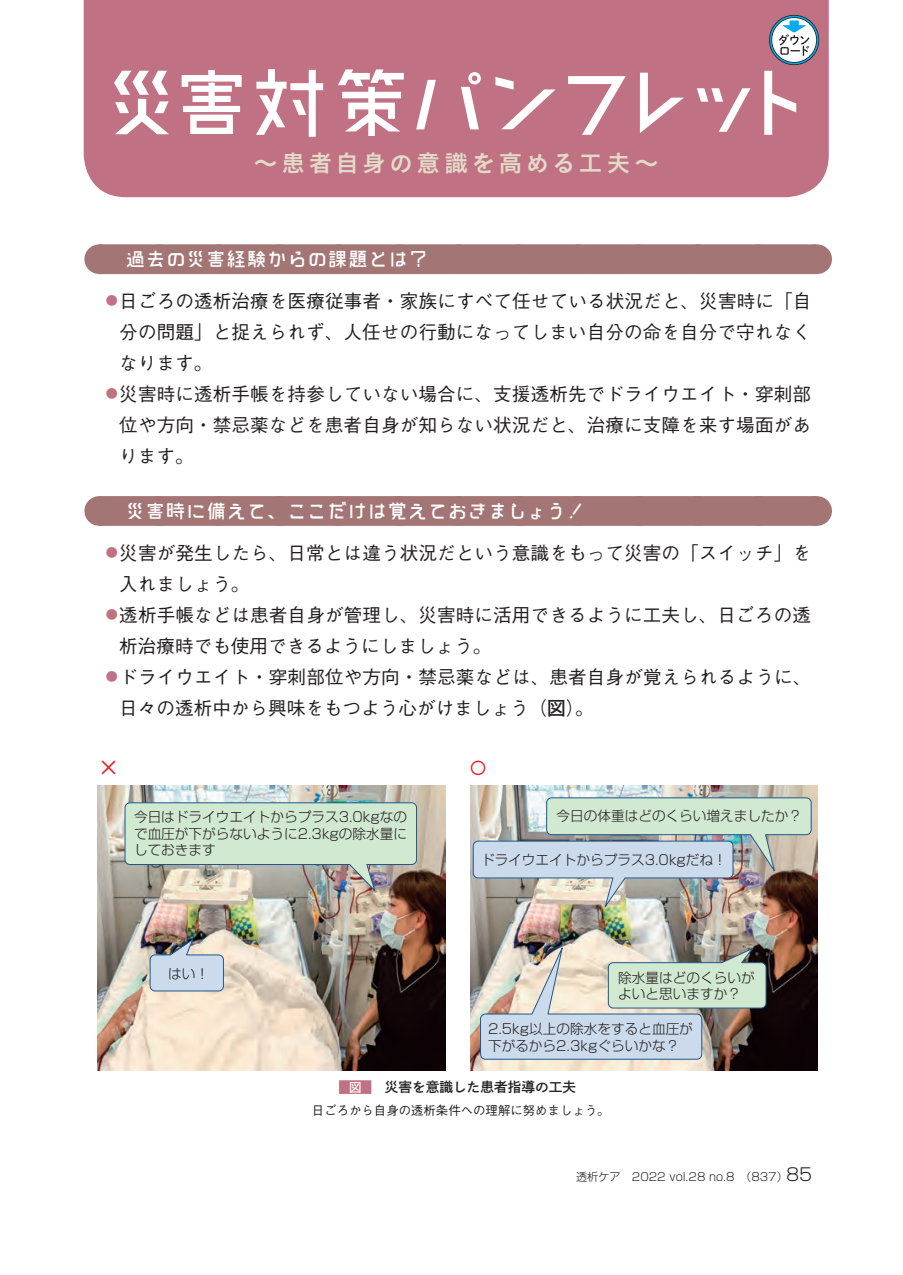
<style>
.page{position:relative;width:903px;height:1275px;background:#fff}
.page>*{position:absolute;margin:0;border:0;box-sizing:border-box;transform-origin:0 0}
.t1{font:23.62px "Koburina Go Std W6";letter-spacing:.145em;color:#e3dbc9}
.t2{font:21.7px "Shin Go Pr 6";color:#ee1d23}
.t3{font:21px "Makinas";letter-spacing:-.045em;color:#fff}
.t4{font:500 18.55px/31px "Gothic BBB Pr 6";letter-spacing:.005em;color:#231f20}
.t5{font:16.1px "Shin Go Pr 6";color:#ee1d23}
.t6{font:300 13.65px/16.4px "Shin Go Pr 6";color:#231f20}
.t7{font:13.65px "Shuei Go Gin Std B";color:#231f20}
.t8{font:500 12.42px "Gothic BBB Pr 6";color:#231f20}
.t9{font:12.42px "Shuei Go Gin Std B";color:#fff}
.t10{font:300 11.2px "Shin Go Pr 6";color:#231f20}
.s1{font-size:12.08px;color:#c07284}
.s2{font-family:"Shuei Go Gin Std B";font-weight:400}
.s3{font-size:17.32px}
</style>
<div class="page">
<div style="left:99px;top:244px;width:717px;height:30px;background:#a47575"></div>
<svg style="left:159px;top:244px;width:627px;height:1px"></svg>
<hr style="left:816px;top:244px;width:1px;height:30px;background:#a47575">
<div style="left:99px;top:496px;width:717px;height:30px;background:#a47575"></div>
<svg style="left:163px;top:496px;width:623px;height:30px"></svg>
<hr style="left:816px;top:496px;width:1px;height:30px;background:#a47575">
<div style="left:339px;top:1080px;width:32px;height:14px;background:#c07284"></div>
<img style="left:470px;top:785px;width:347px;height:285px">
<img style="left:98px;top:785px;width:347px;height:285px">
<svg style="left:124px;top:802px;width:293px;height:91px;background:#c1d0bf"></svg>
<svg style="left:149px;top:938px;width:75px;height:54px;background:#b6c0cb"></svg>
<img style="left:472px;top:797px;width:340px;height:113px">
<img style="left:480px;top:941px;width:287px;height:119px">
<div style="left:84px;top:0;width:745px;height:197px;background:#c07284"></div>
<svg style="left:114px;top:69px;width:682px;height:68px;fill:#c07284"></svg>
<svg style="left:770px;top:16px;width:48px;height:48px"></svg>
<div style="left:769px;top:15px;width:50px;height:50px;border:3px solid #231f20;border-radius:50%"></div>
<div style="left:770px;top:16px;width:48px;height:48px;border:1px solid #00aeef;border-radius:50%"></div>
<svg style="left:779px;top:20px;width:30px;height:36px"></svg>
<p class="t1" style="left:254px;top:145px;width:406px">～患者自身の意識を高める工夫～</p>
<p class="t3" style="left:125px;top:248px;width:305px">過去の災害経験からの課題とは？</p>
<p class="t4" style="left:119px;top:284px;width:693px;text-align:justify;text-indent:-14px"><span class="s1">●</span>日ごろの透析治療を医療従事者・家族にすべて任せている状況だと、災害時に「自分の問題」と捉えられず、人任せの行動になってしまい自分の命を自分で守れなくなります。</p>
<p class="t4" style="left:119px;top:377px;width:693px;text-align:justify;text-indent:-14px"><span class="s1">●</span>災害時に透析手帳を持参していない場合に、支援透析先でドライウエイト・穿刺部位や方向・禁忌薬などを患者自身が知らない状況だと、治療に支障を来す場面があります。</p>
<p class="t3" style="left:125px;top:500px;width:463px">災害時に備えて、ここだけは覚えておきましょう！</p>
<p class="t4" style="left:119px;top:536px;width:693px;text-indent:-14px"><span class="s1">●</span>災害が発生したら、日常とは違う状況だという意識をもって災害の「スイッチ」を入れましょう。</p>
<p class="t4" style="left:119px;top:598px;width:693px;text-indent:-14px"><span class="s1">●</span>透析手帳などは患者自身が管理し、災害時に活用できるように工夫し、日ごろの透析治療時でも使用できるようにしましょう。</p>
<p class="t4" style="left:119px;top:660px;width:693px;text-indent:-14px"><span class="s1">●</span>ドライウエイト・穿刺部位や方向・禁忌薬などは、患者自身が覚えられるように、日々の透析中から興味をもつよう心がけましょう（<span class="s2">図</span>）。</p>
<p class="t2" style="left:98px;top:750px;width:23px">×</p>
<p class="t5" style="left:470px;top:754px;width:18px">〇</p>
<p class="t6" style="left:134px;top:807px;width:275px;text-align:justify">今日はドライウエイトからプラス3.0kgなので血圧が下がらないように2.3kgの除水量にしておきます</p>
<p class="t6" style="left:556px;top:807px;width:247px">今日の体重はどのくらい増えましたか？</p>
<p class="t6" style="left:481px;top:850px;width:247px">ドライウエイトからプラス3.0kgだね！</p>
<p class="t6" style="left:168px;top:964px;width:42px">はい！</p>
<p class="t6" style="left:618px;top:968px;width:138px">除水量はどのくらいがよいと思いますか？</p>
<p class="t6" style="left:488px;top:1020px;width:206px">2.5kg以上の除水をすると血圧が下がるから2.3kgぐらいかな？</p>
<p class="t9" style="left:349px;top:1078px;width:14px">図</p>
<p class="t7" style="left:385px;top:1078px;width:192px">災害を意識した患者指導の工夫</p>
<p class="t8" style="left:312px;top:1100px;width:299px">日ごろから自身の透析条件への理解に努めましょう。</p>
<p class="t10" style="left:576px;top:1168px;width:238px">透析ケア　2022 vol.28 no.8　（837）<span class="s3">85</span></p>
</div>
